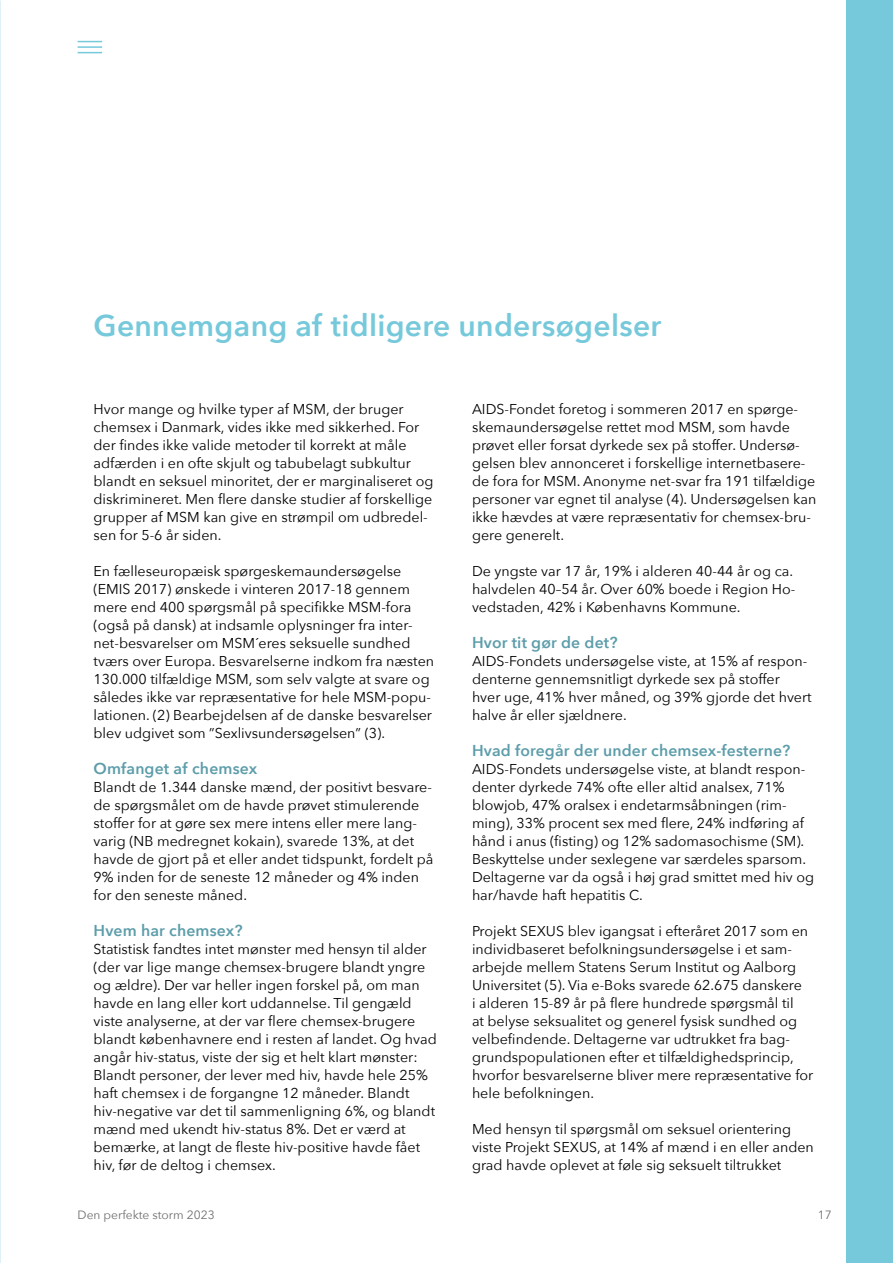
<style>
.page{position:relative;width:893px;height:1263px;background:#fff}
.page>*{position:absolute;margin:0;border:0;box-sizing:border-box;transform-origin:0 0}
.t1{font:600 30px "Avenir Next";letter-spacing:.01em;color:#76c9db}
.t2{font:600 15.75px "Avenir Next";letter-spacing:.01em;color:#5d9daa}
.t3{font:14.25px/18px "Avenir Next";color:#000}
.t4{font:12px "Avenir Next";color:#706f6f}
</style>
<div class="page">
<img style="left:0;top:0;width:1px;height:1263px">
<div style="left:846px;top:0;width:47px;height:1263px;background:#76c9db"></div>
<svg style="left:78px;top:41px;width:24px;height:1px"></svg>
<hr style="left:78px;top:46px;width:24px;height:2px;background:#76c9db">
<svg style="left:78px;top:52px;width:24px;height:1px"></svg>
<h1 class="t1" style="left:94px;top:300px;width:569px">Gennemgang af tidligere undersøgelser</h1>
<p class="t3" style="left:94px;top:399px;width:341px">Hvor mange og hvilke typer af MSM, der bruger chemsex i Danmark, vides ikke med sikkerhed. For der findes ikke valide metoder til korrekt at måle adfærden i en ofte skjult og tabubelagt subkultur blandt en seksuel minoritet, der er marginaliseret og diskrimineret. Men flere danske studier af forskellige grupper af MSM kan give en strømpil om udbredel&shy;sen for 5-6 år siden.</p>
<p class="t3" style="left:94px;top:561px;width:342px">En fælleseuropæisk spørgeskemaundersøgelse (EMIS 2017) ønskede i vinteren 2017-18 gennem mere end 400 spørgsmål på specifikke MSM-fora (også på dansk) at indsamle oplysninger fra inter&shy;net-besvarelser om MSM´eres seksuelle sundhed tværs over Europa. Besvarelserne indkom fra næsten 130.000 tilfældige MSM, som selv valgte at svare og således ikke var repræsentative for hele MSM-popu&shy;lationen. (2) Bearbejdelsen af de danske besvarelser blev udgivet som ”Sexlivsundersøgelsen” (3).</p>
<p class="t2" style="left:94px;top:755px;width:165px">Omfanget af chemsex</p>
<p class="t3" style="left:94px;top:777px;width:341px">Blandt de 1.344 danske mænd, der positivt besvare&shy;de spørgsmålet om de havde prøvet stimulerende stoffer for at gøre sex mere intens eller mere lang&shy;varig (NB medregnet kokain), svarede 13%, at det havde de gjort på et eller andet tidspunkt, fordelt på 9% inden for de seneste 12 måneder og 4% inden for den seneste måned.</p>
<p class="t2" style="left:94px;top:917px;width:151px">Hvem har chemsex?</p>
<p class="t3" style="left:94px;top:939px;width:345px">Statistisk fandtes intet mønster med hensyn til alder (der var lige mange chemsex-brugere blandt yngre og ældre). Der var heller ingen forskel på, om man havde en lang eller kort uddannelse. Til gengæld viste analyserne, at der var flere chemsex-brugere blandt københavnere end i resten af landet. Og hvad angår hiv-status, viste der sig et helt klart mønster:<br>Blandt personer, der lever med hiv, havde hele 25% haft chemsex i de forgangne 12 måneder. Blandt hiv-negative var det til sammenligning 6%, og blandt mænd med ukendt hiv-status 8%. Det er værd at bemærke, at langt de fleste hiv-positive havde fået hiv, før de deltog i chemsex.</p>
<p class="t3" style="left:472px;top:399px;width:346px">AIDS-Fondet foretog i sommeren 2017 en spørge&shy;skemaundersøgelse rettet mod MSM, som havde prøvet eller forsat dyrkede sex på stoffer. Undersø&shy;gelsen blev annonceret i forskellige internetbasere&shy;de fora for MSM. Anonyme net-svar fra 191 tilfældige personer var egnet til analyse (4). Undersøgelsen kan ikke hævdes at være repræsentativ for chemsex-bru&shy;gere generelt.</p>
<p class="t3" style="left:472px;top:561px;width:325px">De yngste var 17 år, 19% i alderen 40-44 år og ca. halvdelen 40–54 år. Over 60% boede i Region Ho&shy;vedstaden, 42% i Københavns Kommune.</p>
<p class="t2" style="left:472px;top:629px;width:147px">Hvor tit gør de det?</p>
<p class="t3" style="left:472px;top:651px;width:341px">AIDS-Fondets undersøgelse viste, at 15% af respon&shy;denterne gennemsnitligt dyrkede sex på stoffer hver uge, 41% hver måned, og 39% gjorde det hvert halve år eller sjældnere.</p>
<p class="t2" style="left:472px;top:737px;width:320px">Hvad foregår der under chemsex-festerne?</p>
<p class="t3" style="left:472px;top:759px;width:344px">AIDS-Fondets undersøgelse viste, at blandt respon&shy;denter dyrkede 74% ofte eller altid analsex, 71% blowjob, 47% oralsex i endetarmsåbningen (rim&shy;ming), 33% procent sex med flere, 24% indføring af hånd i anus (fisting) og 12% sadomasochisme (SM).<br>Beskyttelse under sexlegene var særdeles sparsom.<br>Deltagerne var da også i høj grad smittet med hiv og har/havde haft hepatitis C.</p>
<p class="t3" style="left:472px;top:921px;width:343px">Projekt SEXUS blev igangsat i efteråret 2017 som en individbaseret befolkningsundersøgelse i et sam&shy;arbejde mellem Statens Serum Institut og Aalborg Universitet (5). Via e-Boks svarede 62.675 danskere<br>i alderen 15-89 år på flere hundrede spørgsmål til<br>at belyse seksualitet og generel fysisk sundhed og velbefindende. Deltagerne var udtrukket fra bag&shy;grundspopulationen efter et tilfældighedsprincip, hvorfor besvarelserne bliver mere repræsentative for hele befolkningen.</p>
<p class="t3" style="left:472px;top:1119px;width:343px">Med hensyn til spørgsmål om seksuel orientering viste Projekt SEXUS, at 14% af mænd i en eller anden grad havde oplevet at føle sig seksuelt tiltrukket</p>
<p class="t4" style="left:78px;top:1205px;width:139px">Den perfekte storm 2023</p>
<p class="t4" style="left:818px;top:1205px;width:15px">17</p>
</div>
